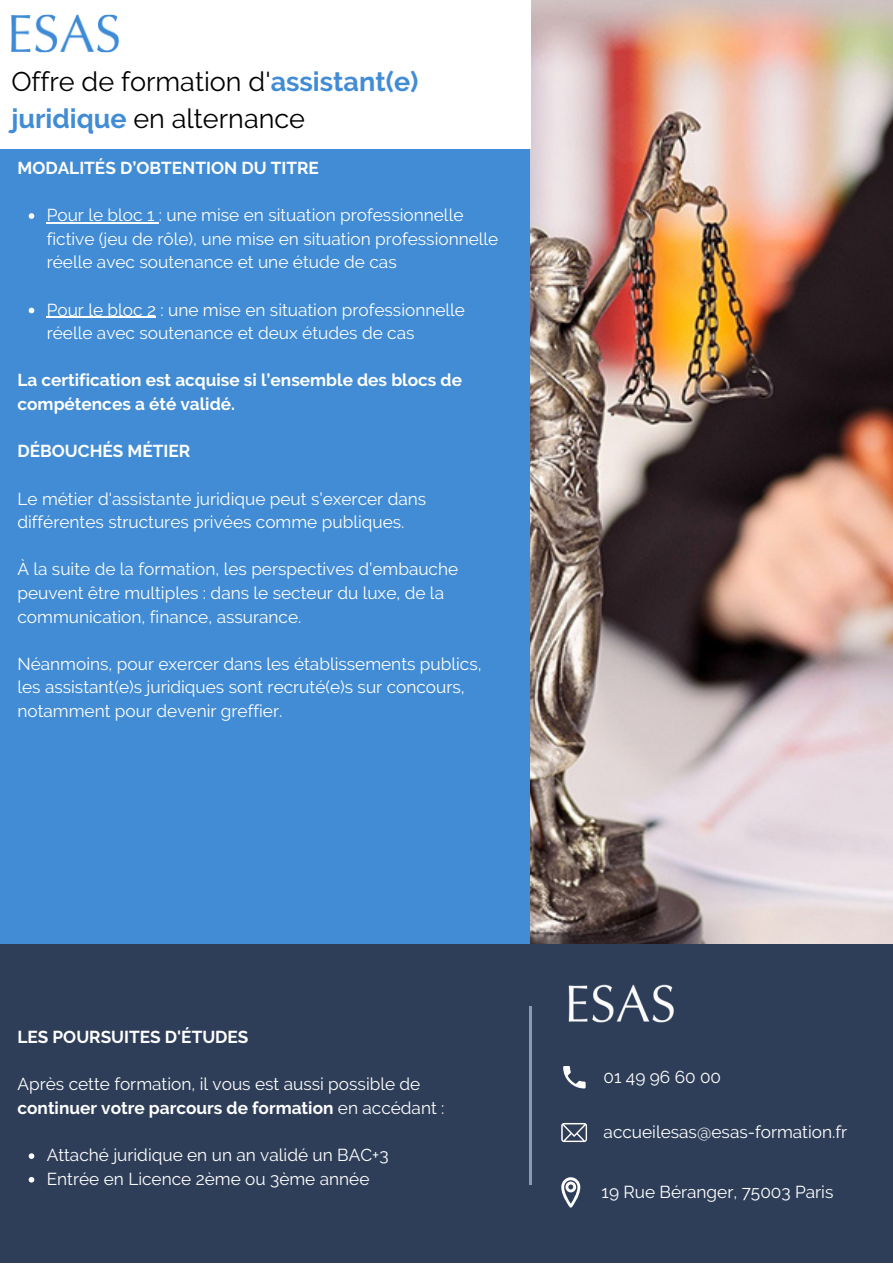
<style>
.page{position:relative;width:893px;height:1264px;background:#fff}
.page>*{position:absolute;margin:0;border:0;box-sizing:border-box;transform-origin:0 0}
.t1{font:27px/37px "Raleway";color:#000}
.t2{font:17.25px/23.5px "Raleway";color:#fff}
.t3{font:700 17.25px/23.5px "Raleway";color:#fff}
.s1{font-weight:700;color:#418cd4}
.s2{font-weight:700}
</style>
<div class="page">
<div style="left:0;top:0;width:892px;height:1262px;background:#418cd4"></div>
<img style="left:530px;top:0;width:362px;height:944px">
<div style="left:0;top:0;width:531px;height:148px;background:#fff"></div>
<img style="left:11px;top:14px;width:107px;height:38px">
<div style="left:0;top:944px;width:892px;height:318px;background:#2f3e58"></div>
<hr style="left:529px;top:1006px;width:2px;height:179px;background:#8c99b4">
<img style="left:568px;top:984px;width:106px;height:39px">
<svg style="left:563px;top:1066px;width:22px;height:22px"></svg>
<svg style="left:561px;top:1123px;width:26px;height:19px"></svg>
<svg style="left:561px;top:1177px;width:19px;height:30px"></svg>
<svg style="left:29px;top:213px;width:5px;height:6px"></svg>
<hr style="left:47px;top:222px;width:112px;height:1px;background:#fff">
<svg style="left:29px;top:308px;width:5px;height:5px"></svg>
<hr style="left:47px;top:317px;width:109px;height:1px;background:#fff">
<svg style="left:29px;top:1153px;width:5px;height:5px"></svg>
<svg style="left:29px;top:1177px;width:5px;height:5px"></svg>
<p class="t1" style="left:11px;top:63px;width:408px">Offre de formation d'<span class="s1">assistant(e) juridique</span> en alternance</p>
<p class="t3" style="left:17px;top:156px;width:303px">MODALITÉS D’OBTENTION DU TITRE</p>
<p class="t2" style="left:47px;top:203px;width:453px">Pour le bloc 1 : une mise en situation professionnelle fictive (jeu de rôle), une mise en situation professionnelle réelle avec soutenance et une étude de cas</p>
<p class="t2" style="left:47px;top:298px;width:420px">Pour le bloc 2 : une mise en situation professionnelle réelle avec soutenance et deux études de cas</p>
<p class="t3" style="left:17px;top:368px;width:446px">La certification est acquise si l’ensemble des blocs de compétences a été validé.</p>
<p class="t3" style="left:17px;top:439px;width:174px">DÉBOUCHÉS MÉTIER</p>
<p class="t2" style="left:17px;top:486px;width:410px">Le métier d'assistante juridique peut s’exercer dans différentes structures privées comme publiques.</p>
<p class="t2" style="left:17px;top:557px;width:442px">À la suite de la formation, les perspectives d’embauche peuvent être multiples : dans le secteur du luxe, de la communication, finance, assurance.</p>
<p class="t2" style="left:17px;top:652px;width:465px">Néanmoins, pour exercer dans les établissements publics, les assistant(e)s juridiques sont recruté(e)s sur concours, notamment pour devenir greffier.</p>
<p class="t3" style="left:17px;top:1025px;width:232px">LES POURSUITES D'ÉTUDES</p>
<p class="t2" style="left:17px;top:1072px;width:428px">Après cette formation, il vous est aussi possible de <span class="s2">continuer votre parcours de formation</span> en accédant :</p>
<p class="t2" style="left:47px;top:1143px;width:343px">Attaché juridique en un an validé un BAC+3</p>
<p class="t2" style="left:47px;top:1166px;width:324px">Entrée en Licence 2ème ou 3ème année</p>
<p class="t2" style="left:603px;top:1064px;width:119px">01 49 96 60 00</p>
<p class="t2" style="left:603px;top:1119px;width:245px">accueilesas@esas-formation.fr</p>
<p class="t2" style="left:601px;top:1179px;width:233px">19 Rue Béranger, 75003 Paris</p>
</div>
